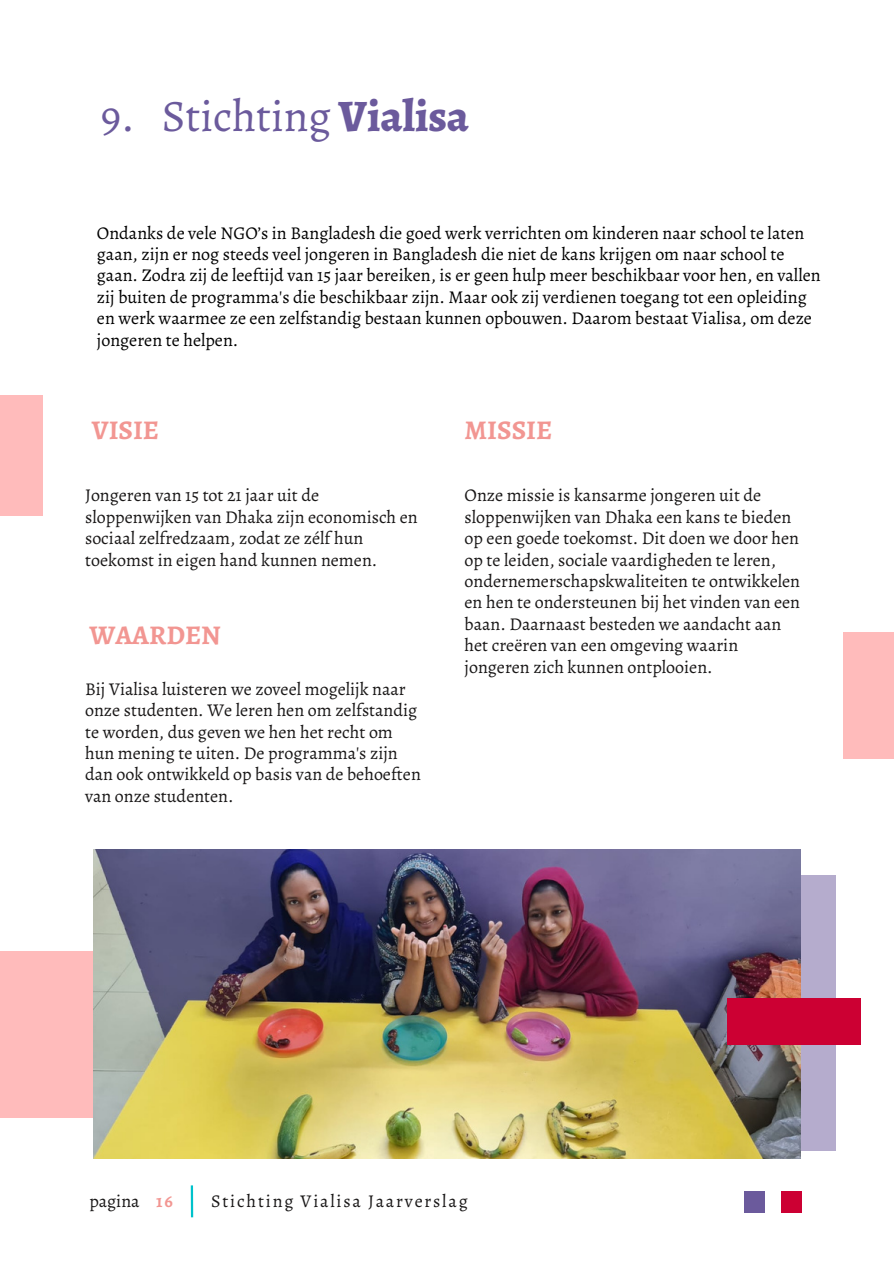
<style>
.page{position:relative;width:894px;height:1264px;background:#fff}
.page>*{position:absolute;margin:0;border:0;box-sizing:border-box;transform-origin:0 0}
.t1{font:45px "Alegreya";color:#6b5a9c}
.t2{font:700 27px "Alegreya";color:#f29692}
.t3{font:18px/21.3px "Alegreya";color:#191717}
.t4{font:18px/21.3px "Alegreya";color:#000}
.t5{font:18px "Alegreya";letter-spacing:.1em;color:#191717}
.t6{font:700 18px "Alegreya";color:#f29692}
.s1{font-weight:800}
</style>
<div class="page">
<hr style="left:191px;top:1185px;width:2px;height:32px;background:#00c2cb">
<div style="left:743px;top:1190px;width:21px;height:22px;background:#6b5a9c"></div>
<div style="left:781px;top:1190px;width:20px;height:22px;background:#c03"></div>
<div style="left:0;top:395px;width:43px;height:121px;background:#fbb"></div>
<div style="left:843px;top:631px;width:50px;height:127px;background:#fbb"></div>
<div style="left:464px;top:875px;width:371px;height:275px;background:#b5accd"></div>
<div style="left:0;top:950px;width:117px;height:167px;background:#fbb"></div>
<img style="left:93px;top:849px;width:707px;height:309px">
<div style="left:727px;top:998px;width:133px;height:46px;background:#c03"></div>
<h3 class="t1" style="left:101px;top:85px;width:370px">9. Stichting <span class="s1">Vialisa</span></h3>
<h3 class="t4" style="left:97px;top:222px;width:725px">Ondanks de vele NGO’s in Bangladesh die goed werk verrichten om kinderen naar school te laten gaan, zijn er nog steeds veel jongeren in Bangladesh die niet de kans krijgen om naar school te gaan. Zodra zij de leeftijd van 15 jaar bereiken, is er geen hulp meer beschikbaar voor hen, en vallen zij buiten de programma's die beschikbaar zijn. Maar ook zij verdienen toegang tot een opleiding en werk waarmee ze een zelfstandig bestaan kunnen opbouwen. Daarom bestaat Vialisa, om deze jongeren te helpen.</h3>
<p class="t2" style="left:92px;top:411px;width:69px">VISIE</p>
<h3 class="t3" style="left:85px;top:484px;width:334px">Jongeren van 15 tot 21 jaar uit de sloppenwijken van Dhaka zijn economisch en sociaal zelfredzaam, zodat ze zélf hun toekomst in eigen hand kunnen nemen.</h3>
<p class="t2" style="left:89px;top:616px;width:133px">WAARDEN</p>
<p class="t3" style="left:85px;top:678px;width:337px">Bij Vialisa luisteren we zoveel mogelijk naar onze studenten. We leren hen om zelfstandig te worden, dus geven we hen het recht om hun mening te uiten. De programma's zijn dan ook ontwikkeld op basis van de behoeften van onze studenten.</p>
<p class="t2" style="left:464px;top:411px;width:89px">MISSIE</p>
<p class="t3" style="left:464px;top:484px;width:337px">Onze missie is kansarme jongeren uit de sloppenwijken van Dhaka een kans te bieden op een goede toekomst. Dit doen we door hen op te leiden, sociale vaardigheden te leren, ondernemerschapskwaliteiten te ontwikkelen en hen te ondersteunen bij het vinden van een baan. Daarnaast besteden we aandacht aan het creëren van een omgeving waarin jongeren zich kunnen ontplooien.</p>
<p class="t3" style="left:89px;top:1190px;width:52px">pagina</p>
<h1 class="t6" style="left:156px;top:1188px;width:18px">16</h1>
<p class="t5" style="left:211px;top:1188px;width:258px">Stichting Vialisa Jaarverslag</p>
</div>
